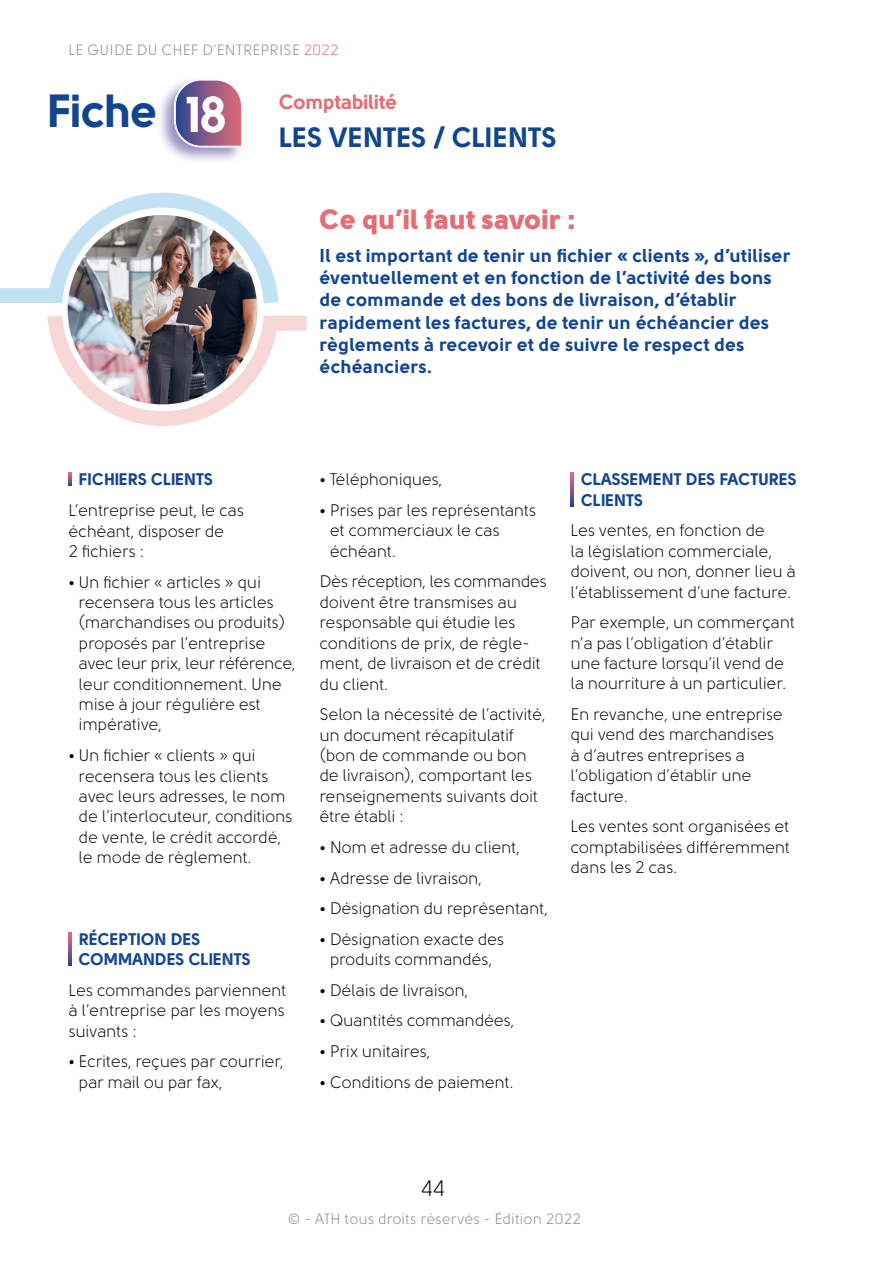
<style>
.page{position:relative;width:869px;height:1263px;background:#fff}
.page>*{position:absolute;margin:0;border:0;box-sizing:border-box;transform-origin:0 0}
.t1{font:46.35px "Solomon Sans Bold";letter-spacing:-.025em;color:#11458f}
.t2{font:27.9px "Solomon Sans Black";letter-spacing:.01em;color:#e46d76}
.t3{font:27.9px "Solomon Sans Bold";letter-spacing:-.005em;color:#11458f}
.t4{font:22.35px "Solomon Sans Book";color:#000}
.t5{font:20.55px "Solomon Sans Bold";letter-spacing:-.015em;color:#e46d76}
.t6{font:18.6px/22.4px "Solomon Sans Bold";letter-spacing:.015em;color:#11458f}
.t7{font:16.65px/20.4px "Solomon Sans Book";letter-spacing:-.02em;color:#000}
.t8{font:16.65px/20.4px "Solomon Sans Bold";letter-spacing:-.01em;color:#11458f}
.t9{font:14.85px "Solomon Sans Book";letter-spacing:.005em;color:#878786}
.s1{color:#e46d76}
.s2{font-size:50.1px;color:#fff}
</style>
<div class="page">
<div style="left:156px;top:76px;width:89px;height:89px;background:#312783;opacity:.5"></div>
<svg style="left:174px;top:79px;width:69px;height:69px"></svg>
<div style="left:0;top:288px;width:62px;height:15px;background:#c2e1f3"></div>
<div style="left:264px;top:316px;width:43px;height:15px;background:#f8d8d6"></div>
<img style="left:47px;top:192px;width:240px;height:234px">
<svg style="left:68px;top:473px;width:4px;height:12px"></svg>
<svg style="left:68px;top:933px;width:4px;height:33px"></svg>
<p class="t9" style="left:68px;top:41px;width:272px">LE GUIDE DU CHEF D'ENTREPRISE <span class="s1">2022</span></p>
<h1 class="t1" style="left:47px;top:84px;width:182px">Fiche <span class="s2">18</span></h1>
<p class="t5" style="left:279px;top:90px;width:120px">Comptabilité</p>
<h2 class="t3" style="left:279px;top:121px;width:279px">LES VENTES / CLIENTS</h2>
<h2 class="t2" style="left:320px;top:204px;width:257px">Ce qu’il faut savoir :</h2>
<p class="t6" style="left:320px;top:244px;width:472px">Il est important de tenir un fichier « clients », d’utiliser éventuellement et en fonction de l’activité des bons de commande et des bons de livraison, d’établir rapidement les factures, de tenir un échéancier des règlements à recevoir et de suivre le respect des échéanciers.</p>
<p class="t8" style="left:79px;top:469px;width:136px">FICHIERS CLIENTS</p>
<p class="t7" style="left:68px;top:500px;width:177px">L’entreprise peut, le cas échéant, disposer de<br>2 fichiers :</p>
<p class="t7" style="left:79px;top:572px;width:219px;text-indent:-10px">• Un fichier « articles » qui recensera tous les articles (marchandises ou produits) proposés par l’entreprise avec leur prix, leur référence, leur conditionnement. Une mise à jour régulière est impérative,</p>
<p class="t7" style="left:79px;top:745px;width:215px;text-indent:-10px">• Un fichier « clients » qui recensera tous les clients avec leurs adresses, le nom de l’interlocuteur, conditions de vente, le crédit accordé, le mode de règlement.</p>
<p class="t8" style="left:79px;top:929px;width:173px">RÉCEPTION DES<br>COMMANDES CLIENTS</p>
<p class="t7" style="left:68px;top:980px;width:219px;text-align:justify">Les commandes parviennent à l’entreprise par les moyens suivants :</p>
<p class="t7" style="left:79px;top:1052px;width:207px;text-indent:-10px">• Ecrites, reçues par courrier, par mail ou par fax,</p>
<p class="t7" style="left:319px;top:470px;width:125px">• Téléphoniques,</p>
<p class="t7" style="left:329px;top:500px;width:208px;text-indent:-10px">• Prises par les représentants et commerciaux le cas échéant.</p>
<p class="t7" style="left:319px;top:572px;width:229px">Dès réception, les commandes doivent être transmises au responsable qui étudie les conditions de prix, de règle&shy;ment, de livraison et de crédit du client.</p>
<p class="t7" style="left:319px;top:705px;width:228px">Selon la nécessité de l’activité, un document récapitulatif (bon de commande ou bon de livraison), comportant les renseignements suivants doit être établi :</p>
<p class="t7" style="left:319px;top:837px;width:202px">• Nom et adresse du client,</p>
<p class="t7" style="left:319px;top:868px;width:164px">• Adresse de livraison,</p>
<p class="t7" style="left:319px;top:899px;width:230px">• Désignation du représentant,</p>
<p class="t7" style="left:319px;top:929px;width:186px;text-align:center">• Désignation exacte des produits commandés,</p>
<p class="t7" style="left:319px;top:980px;width:150px">• Délais de livraison,</p>
<p class="t7" style="left:319px;top:1011px;width:196px">• Quantités commandées,</p>
<p class="t7" style="left:319px;top:1041px;width:112px">• Prix unitaires,</p>
<p class="t7" style="left:319px;top:1072px;width:196px">• Conditions de paiement.</p>
<p class="t8" style="left:581px;top:469px;width:217px">CLASSEMENT DES FACTURES<br>CLIENTS</p>
<p class="t7" style="left:570px;top:521px;width:227px">Les ventes, en fonction de<br>la législation commerciale, doivent, ou non, donner lieu à l’établissement d’une facture.</p>
<p class="t7" style="left:570px;top:613px;width:226px">Par exemple, un commerçant n’a pas l’obligation d’établir une facture lorsqu’il vend de la nourriture à un particulier.</p>
<p class="t7" style="left:570px;top:704px;width:214px">En revanche, une entreprise qui vend des marchandises à d’autres entreprises a l’obligation d’établir une facture.</p>
<p class="t7" style="left:570px;top:817px;width:221px;text-align:justify">Les ventes sont organisées et comptabilisées différemment dans les 2 cas.</p>
<h3 class="t4" style="left:420px;top:1177px;width:26px">44</h3>
<p class="t9" style="left:288px;top:1212px;width:294px">© - ATH tous droits réservés - Édition 2022</p>
</div>
